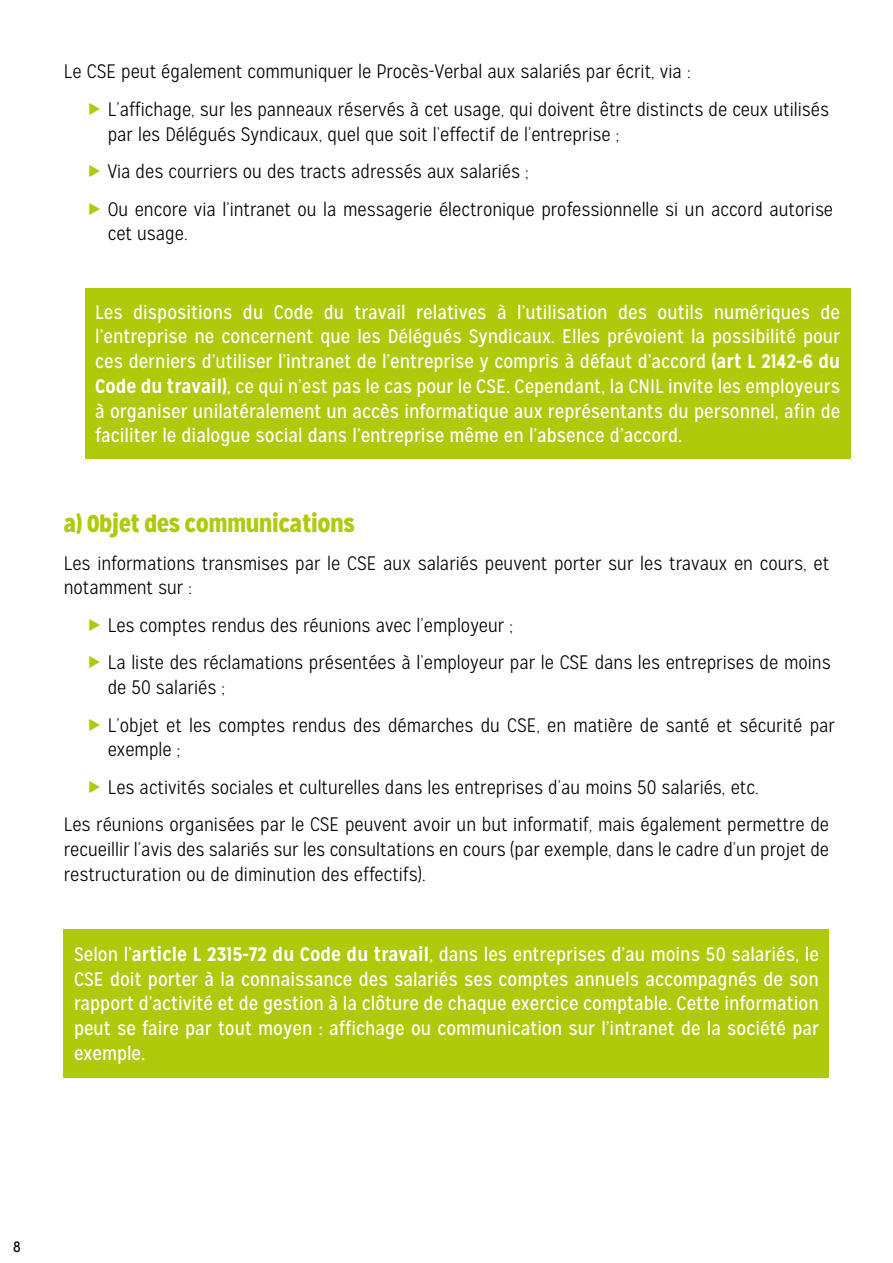
<style>
.page{position:relative;width:893px;height:1263px;background:#fff}
.page>*{position:absolute;margin:0;border:0;box-sizing:border-box;transform-origin:0 0}
.t1{font:900 24px "Mission Gothic";color:#afca0b}
.t2{font:300 19.5px/37.5px "Mission Gothic";color:#000}
.t3{font:19.5px/24.8px "Mission Gothic";color:#fff;text-align:justify}
.t4{font:15px "Mission Gothic";color:#000}
.s1{font-weight:700}
</style>
<div class="page">
<div style="left:85px;top:288px;width:765px;height:170px;background:#afca0b"></div>
<div style="left:64px;top:929px;width:765px;height:148px;background:#afca0b"></div>
<p class="t2" style="left:108px;top:53px;width:723px;text-indent:-44px">Le CSE peut également communiquer le Procès-Verbal aux salariés par écrit, via :<br>L’affichage, sur les panneaux réservés à cet usage, qui doivent être distincts de ceux utilisés</p>
<p class="t2" style="left:108px;top:115px;width:727px">par les Délégués Syndicaux, quel que soit l’effectif de l’entreprise ;<br>Via des courriers ou des tracts adressés aux salariés ;<br>Ou encore via l’intranet ou la messagerie électronique professionnelle si un accord autorise</p>
<p class="t2" style="left:108px;top:215px;width:81px">cet usage.</p>
<p class="t3" style="left:95px;top:300px;width:746px">Les dispositions du Code du travail relatives à l’utilisation des outils numériques de l’entreprise ne concernent que les Délégués Syndicaux. Elles prévoient la possibilité pour ces derniers d’utiliser l’intranet de l’entreprise y compris à défaut d’accord <span class="s1">(art L 2142-6 du Code du travail)</span>, ce qui n’est pas le cas pour le CSE. Cependant, la CNIL invite les employeurs à organiser unilatéralement un accès informatique aux représentants du personnel, afin de faciliter le dialogue social dans l’entreprise même en l’absence d’accord.</p>
<p class="t1" style="left:64px;top:508px;width:292px">a) Objet des communications</p>
<p class="t2" style="left:64px;top:551px;width:767px;line-height:24.8px">Les informations transmises par le CSE aux salariés peuvent porter sur les travaux en cours, et notamment sur :</p>
<p class="t2" style="left:108px;top:607px;width:724px">Les comptes rendus des réunions avec l’employeur ;<br>La liste des réclamations présentées à l’employeur par le CSE dans les entreprises de moins</p>
<p class="t2" style="left:108px;top:669px;width:729px">de 50 salariés ;<br>L’objet et les comptes rendus des démarches du CSE, en matière de santé et sécurité par</p>
<p class="t2" style="left:108px;top:731px;width:74px">exemple ;</p>
<p class="t2" style="left:108px;top:769px;width:652px">Les activités sociales et culturelles dans les entreprises d’au moins 50 salariés, etc.</p>
<p class="t2" style="left:64px;top:806px;width:767px">Les réunions organisées par le CSE peuvent avoir un but informatif, mais également permettre de</p>
<p class="t2" style="left:64px;top:837px;width:767px;line-height:24.8px">recueillir l’avis des salariés sur les consultations en cours (par exemple, dans le cadre d’un projet de restructuration ou de diminution des effectifs).</p>
<p class="t3" style="left:74px;top:942px;width:746px">Selon l’<span class="s1">article L 2315-72 du Code du travail</span>, dans les entreprises d’au moins 50 salariés, le CSE doit porter à la connaissance des salariés ses comptes annuels accompagnés de son rapport d’activité et de gestion à la clôture de chaque exercice comptable. Cette information peut se faire par tout moyen : affichage ou communication sur l’intranet de la société par exemple.</p>
<p class="t4" style="left:13px;top:1237px;width:9px">8</p>
</div>
